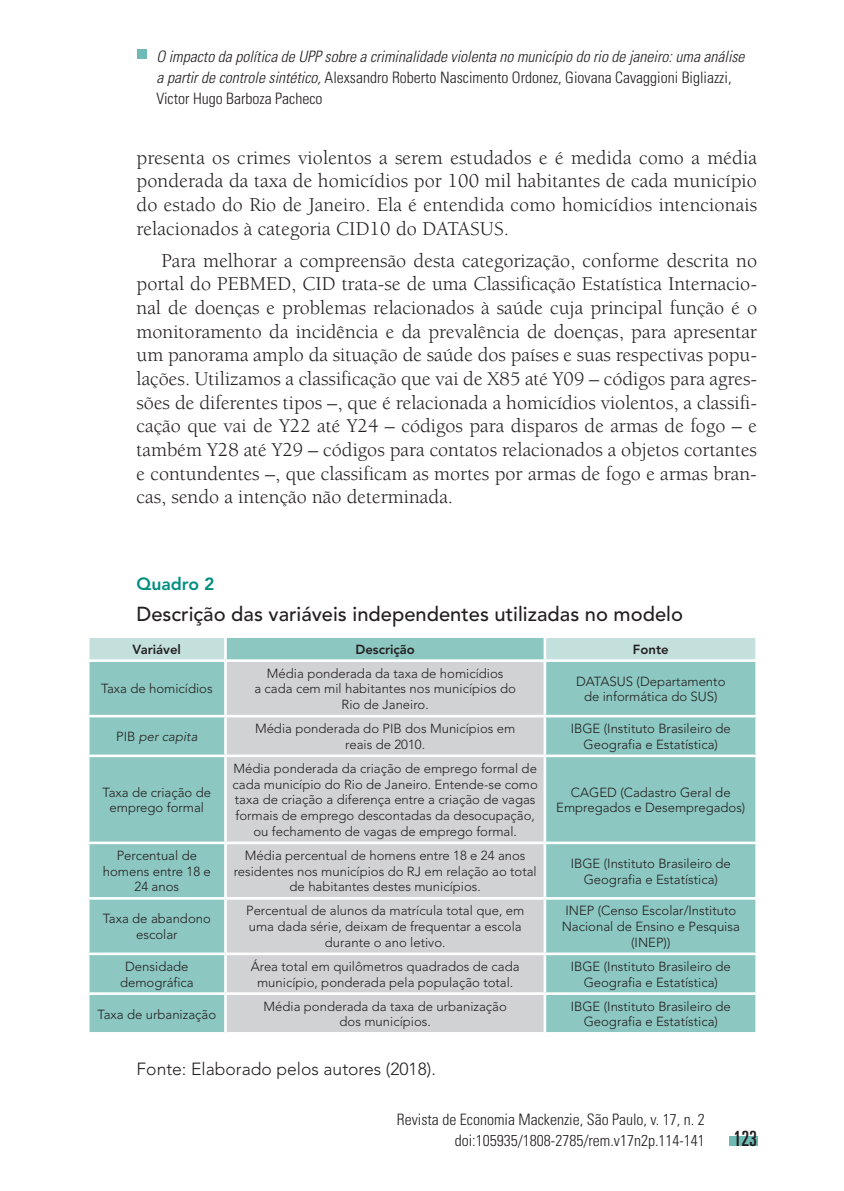
<style>
.page{position:relative;width:844px;height:1191px;background:#fff}
.page>*{position:absolute;margin:0;border:0;box-sizing:border-box;transform-origin:0 0}
.t1{font:ultra-condensed 21px "Univers";color:#231f20}
.t2{font:20.12px/23.6px "Berkeley";color:#231f20;text-align:justify}
.t3{font:500 20.12px "Avenir";color:#231f20}
.t4{font:300 17.5px "Avenir";color:#231f20}
.t5{font:800 17.5px "Avenir";color:#008e7f}
.t6{font:italic 300 condensed 15.75px/21px "Univers";color:#231f20}
.t7{font:300 condensed 15.75px/21px "Univers";color:#231f20;text-align:right}
.t8{font:300 13.12px/15.8px "Avenir";color:#231f20;text-align:center}
.t9{font:800 13.12px "Avenir";color:#231f20}
.t10{font:italic 300 13.12px "Avenir";color:#231f20}
.s1{font-style:normal}
</style>
<div class="page">
<div style="left:137px;top:50px;width:9px;height:9px;background:#6fbab4"></div>
<div style="left:728px;top:1136px;width:28px;height:9px;background:#6fbab4"></div>
<svg style="left:89px;top:638px;width:666px;height:394px;background:#90c8c3"></svg>
<div style="left:227px;top:662px;width:316px;height:370px;background:#d1d2d4"></div>
<hr style="left:224px;top:638px;width:3px;height:21px;background:#fff">
<hr style="left:543px;top:638px;width:3px;height:21px;background:#fff">
<hr style="left:87px;top:659px;width:138px;height:3px;background:#fff">
<hr style="left:225px;top:659px;width:319px;height:3px;background:#fff">
<hr style="left:224px;top:662px;width:3px;height:53px;background:#fff">
<hr style="left:544px;top:659px;width:213px;height:3px;background:#fff">
<hr style="left:543px;top:662px;width:3px;height:53px;background:#fff">
<hr style="left:87px;top:715px;width:138px;height:2px;background:#fff">
<hr style="left:225px;top:715px;width:319px;height:2px;background:#fff">
<hr style="left:224px;top:717px;width:3px;height:37px;background:#fff">
<hr style="left:544px;top:715px;width:213px;height:2px;background:#fff">
<hr style="left:543px;top:717px;width:3px;height:37px;background:#fff">
<hr style="left:87px;top:754px;width:138px;height:3px;background:#fff">
<hr style="left:225px;top:754px;width:319px;height:3px;background:#fff">
<hr style="left:224px;top:757px;width:3px;height:84px;background:#fff">
<hr style="left:544px;top:754px;width:213px;height:3px;background:#fff">
<hr style="left:543px;top:757px;width:3px;height:84px;background:#fff">
<hr style="left:87px;top:841px;width:138px;height:3px;background:#fff">
<hr style="left:225px;top:841px;width:319px;height:3px;background:#fff">
<hr style="left:224px;top:844px;width:3px;height:53px;background:#fff">
<hr style="left:544px;top:841px;width:213px;height:3px;background:#fff">
<hr style="left:543px;top:844px;width:3px;height:53px;background:#fff">
<hr style="left:87px;top:897px;width:138px;height:2px;background:#fff">
<hr style="left:225px;top:897px;width:319px;height:2px;background:#fff">
<hr style="left:224px;top:899px;width:3px;height:53px;background:#fff">
<hr style="left:544px;top:897px;width:213px;height:2px;background:#fff">
<hr style="left:543px;top:899px;width:3px;height:53px;background:#fff">
<hr style="left:87px;top:952px;width:138px;height:3px;background:#fff">
<hr style="left:225px;top:952px;width:319px;height:3px;background:#fff">
<hr style="left:224px;top:955px;width:3px;height:37px;background:#fff">
<hr style="left:544px;top:952px;width:213px;height:3px;background:#fff">
<hr style="left:543px;top:955px;width:3px;height:37px;background:#fff">
<hr style="left:87px;top:992px;width:138px;height:3px;background:#fff">
<hr style="left:225px;top:992px;width:319px;height:3px;background:#fff">
<hr style="left:224px;top:995px;width:3px;height:37px;background:#fff">
<hr style="left:544px;top:992px;width:213px;height:3px;background:#fff">
<hr style="left:543px;top:995px;width:3px;height:37px;background:#fff">
<p class="t6" style="left:156px;top:46px;width:589px">O impacto da política de UPP sobre a criminalidade violenta no município do rio de janeiro: uma análise a partir de controle sintético, <span class="s1">Alexsandro Roberto Nascimento Ordonez, Giovana Cavaggioni Bigliazzi,<br>Victor Hugo Barboza Pacheco</span></p>
<p class="t2" style="left:136px;top:146px;width:622px">presenta os crimes violentos a serem estudados e é medida como a média ponderada da taxa de homicídios por 100 mil habitantes de cada município do estado do Rio de Janeiro. Ela é entendida como homicídios intencionais relacionados à categoria CID10 do DATASUS.</p>
<p class="t2" style="left:136px;top:249px;width:622px;text-indent:25px">Para melhorar a compreensão desta categorização, conforme descrita no portal do PEBMED, CID trata-se de uma Classificação Estatística Internacio&shy;nal de doenças e problemas relacionados à saúde cuja principal função é o monitoramento da incidência e da prevalência de doenças, para apresentar um panorama amplo da situação de saúde dos países e suas respectivas popu&shy;lações. Utilizamos a classificação que vai de X85 até Y09 – códigos para agres&shy;sões de diferentes tipos –, que é relacionada a homicídios violentos, a classifi&shy;cação que vai de Y22 até Y24 – códigos para disparos de armas de fogo – e também Y28 até Y29 – códigos para contatos relacionados a objetos cortantes e contundentes –, que classificam as mortes por armas de fogo e armas bran&shy;cas, sendo a intenção não determinada.</p>
<h3 class="t5" style="left:136px;top:573px;width:80px">Quadro 2</h3>
<h2 class="t3" style="left:136px;top:602px;width:548px">Descrição das variáveis independentes utilizadas no modelo</h2>
<p class="t9" style="left:133px;top:641px;width:50px">Variável</p>
<p class="t9" style="left:355px;top:641px;width:61px">Descrição</p>
<p class="t9" style="left:632px;top:641px;width:37px">Fonte</p>
<p class="t8" style="left:101px;top:681px;width:113px">Taxa de homicídios</p>
<p class="t8" style="left:254px;top:665px;width:263px">Média ponderada da taxa de homicídios<br>a cada cem mil habitantes nos municípios do<br>Rio de Janeiro.</p>
<p class="t8" style="left:576px;top:673px;width:151px">DATASUS (Departamento de informática do SUS)</p>
<p class="t10" style="left:116px;top:728px;width:83px"><span class="s1">PIB</span> per capita</p>
<p class="t8" style="left:255px;top:720px;width:262px">Média ponderada do PIB dos Municípios em reais de 2010.</p>
<p class="t8" style="left:570px;top:720px;width:162px">IBGE (Instituto Brasileiro de<br>Geografia e Estatística)</p>
<p class="t8" style="left:103px;top:784px;width:110px">Taxa de criação de emprego formal</p>
<p class="t8" style="left:232px;top:760px;width:306px">Média ponderada da criação de emprego formal de cada município do Rio de Janeiro. Entende-se como taxa de criação a diferença entre a criação de vagas formais de emprego descontadas da desocupação, ou fechamento de vagas de emprego formal.</p>
<p class="t8" style="left:556px;top:784px;width:190px">CAGED (Cadastro Geral de<br>Empregados e Desempregados)</p>
<p class="t8" style="left:103px;top:847px;width:110px">Percentual de homens entre 18 e<br>24 anos</p>
<p class="t8" style="left:234px;top:847px;width:304px">Média percentual de homens entre 18 e 24 anos residentes nos municípios do RJ em relação ao total de habitantes destes municípios.</p>
<p class="t8" style="left:570px;top:855px;width:162px">IBGE (Instituto Brasileiro de<br>Geografia e Estatística)</p>
<p class="t8" style="left:103px;top:911px;width:110px">Taxa de abandono escolar</p>
<p class="t8" style="left:246px;top:903px;width:279px">Percentual de alunos da matrícula total que, em uma dada série, deixam de frequentar a escola durante o ano letivo.</p>
<p class="t8" style="left:561px;top:903px;width:180px">INEP (Censo Escolar/Instituto<br>Nacional de Ensino e Pesquisa (INEP))</p>
<p class="t8" style="left:120px;top:958px;width:75px">Densidade demográfica</p>
<p class="t8" style="left:251px;top:958px;width:270px">Área total em quilômetros quadrados de cada município, ponderada pela população total.</p>
<p class="t8" style="left:570px;top:958px;width:162px">IBGE (Instituto Brasileiro de<br>Geografia e Estatística)</p>
<p class="t8" style="left:98px;top:1006px;width:120px">Taxa de urbanização</p>
<p class="t8" style="left:263px;top:998px;width:245px">Média ponderada da taxa de urbanização dos municípios.</p>
<p class="t8" style="left:570px;top:998px;width:162px">IBGE (Instituto Brasileiro de<br>Geografia e Estatística)</p>
<h3 class="t4" style="left:136px;top:1059px;width:301px">Fonte: Elaborado pelos autores (2018).</h3>
<p class="t7" style="left:397px;top:1108px;width:309px">Revista de Economia Mackenzie, São Paulo, v. 17, n. 2 doi:105935/1808-2785/rem.v17n2p.114-141</p>
<h1 class="t1" style="left:733px;top:1126px;width:25px">123</h1>
</div>
